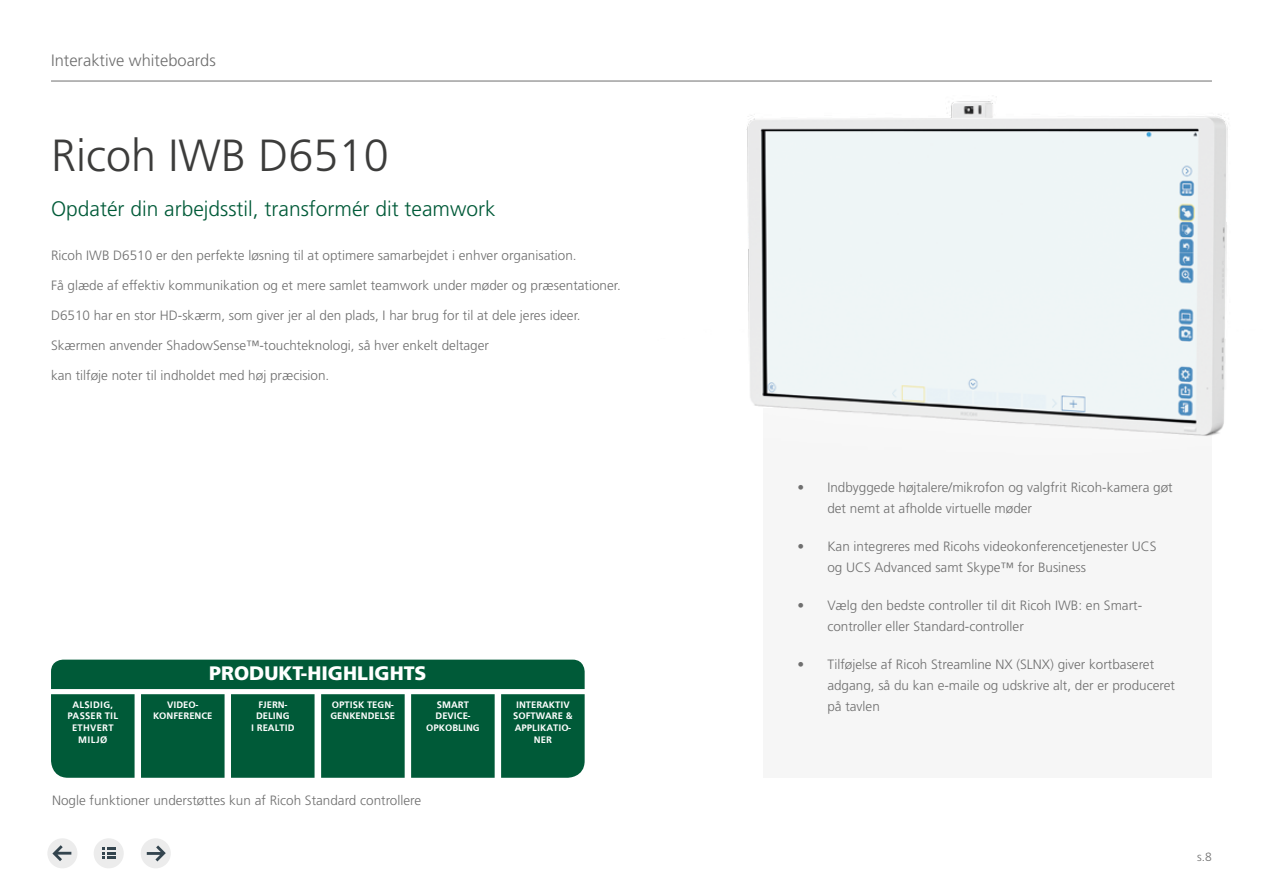
<style>
.page{position:relative;width:1263px;height:893px;background:#fff}
.page>*{position:absolute;margin:0;border:0;box-sizing:border-box;transform-origin:0 0}
.t1{font:300 45px "Frutiger";color:#3c3c3b}
.t2{font:300 21px "Frutiger";color:#005a38}
.t3{font:900 19.5px "Frutiger";color:#fff}
.t4{font:300 16.5px "Frutiger";color:#6f6f6f}
.t5{font:300 13.5px/21px "Frutiger";color:#6f6f6f}
.t6{font:300 12px "Frutiger";color:#6f6f6f}
.t7{font:700 9.75px/11.7px "Frutiger";color:#fff;text-align:center}
.t8{font:700 9.75px/11.7px "Frutiger";letter-spacing:.03em;color:#fff;text-align:center}
.t9{font:700 9.75px "Frutiger";letter-spacing:.025em;color:#fff}
</style>
<div class="page">
<hr style="left:51px;top:81px;width:1161px;height:1px;background:#6f6f6f">
<div style="left:764px;top:408px;width:448px;height:370px;background:#f6f6f6"></div>
<img style="left:653px;top:80px;width:575px;height:356px">
<svg style="left:47px;top:838px;width:30px;height:30px"></svg>
<svg style="left:94px;top:838px;width:30px;height:30px"></svg>
<svg style="left:141px;top:838px;width:30px;height:30px"></svg>
<svg style="left:51px;top:660px;width:534px;height:118px;background:#166849"></svg>
<p class="t4" style="left:51px;top:51px;width:166px">Interaktive whiteboards</p>
<h1 class="t1" style="left:51px;top:130px;width:339px">Ricoh IWB D6510</h1>
<h2 class="t2" style="left:51px;top:197px;width:446px">Opdatér din arbejdsstil, transformér dit teamwork</h2>
<p class="t5" style="left:51px;top:245px;width:527px">Ricoh IWB D6510 er den perfekte løsning til at optimere samarbejdet i enhver organisation.</p>
<p class="t5" style="left:51px;top:275px;width:571px">Få glæde af effektiv kommunikation og et mere samlet teamwork under møder og præsentationer.</p>
<p class="t5" style="left:51px;top:305px;width:531px">D6510 har en stor HD-skærm, som giver jer al den plads, I har brug for til at dele jeres ideer.</p>
<p class="t5" style="left:51px;top:335px;width:439px">Skærmen anvender ShadowSense™-touchteknologi, så hver enkelt deltager</p>
<p class="t5" style="left:51px;top:365px;width:280px">kan tilføje noter til indholdet med høj præcision.</p>
<h3 class="t3" style="left:209px;top:661px;width:219px">PRODUKT-HIGHLIGHTS</h3>
<p class="t5" style="left:827px;top:477px;width:347px;text-indent:-30px">• Indbyggede højtalere/mikrofon og valgfrit Ricoh-kamera gøt det nemt at afholde virtuelle møder</p>
<p class="t5" style="left:827px;top:536px;width:331px;text-indent:-30px">• Kan integreres med Ricohs videokonferencetjenester UCS og UCS Advanced samt Skype™ for Business</p>
<p class="t5" style="left:827px;top:595px;width:316px;text-indent:-30px">• Vælg den bedste controller til dit Ricoh IWB: en Smart&shy;controller eller Standard-controller</p>
<p class="t5" style="left:827px;top:654px;width:349px;text-indent:-30px">• Tilføjelse af Ricoh Streamline NX (SLNX) giver kortbaseret adgang, så du kan e-maile og udskrive alt, der er produceret</p>
<p class="t9" style="left:72px;top:699px;width:42px">ALSIDIG,</p>
<p class="t5" style="left:827px;top:696px;width:54px">på tavlen</p>
<p class="t8" style="left:67px;top:710px;width:52px">PASSER TIL<br>ETHVERT<br>MILJØ</p>
<p class="t7" style="left:153px;top:698px;width:61px">VIDEO-<br>KONFERENCE</p>
<p class="t7" style="left:251px;top:698px;width:45px">FJERN-<br>DELING<br>I REALTID</p>
<p class="t7" style="left:330px;top:698px;width:66px;text-align:left">OPTISK TEGN-<br>GENKENDELSE</p>
<p class="t7" style="left:426px;top:698px;width:55px">SMART<br>DEVICE-<br>OPKOBLING</p>
<p class="t7" style="left:513px;top:698px;width:61px">INTERAKTIV<br>SOFTWARE &amp;<br>APPLIKATIO-<br>NER</p>
<p class="t5" style="left:52px;top:790px;width:371px">Nogle funktioner understøttes kun af Ricoh Standard controllere</p>
<p class="t6" style="left:1197px;top:850px;width:16px">s.8</p>
</div>
